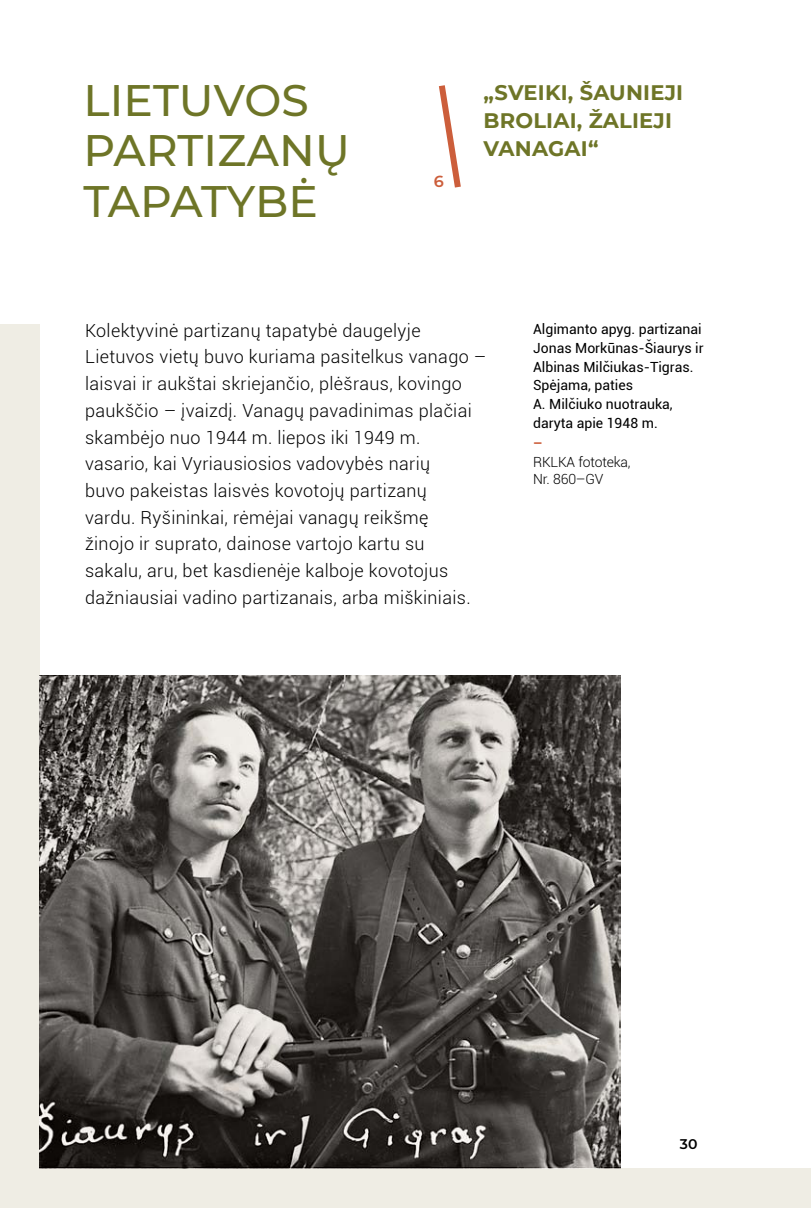
<style>
.page{position:relative;width:811px;height:1208px;background:#fff}
.page>*{position:absolute;margin:0;border:0;box-sizing:border-box;transform-origin:0 0}
.t1{font:500 44px/50.6px "Montserrat";letter-spacing:.005em;color:#6e7527}
.t2{font:700 21px/28px "Montserrat";letter-spacing:.01em;color:#6e7527}
.t3{font:300 18px/26.6px "Roboto";letter-spacing:.02em;color:#000}
.t4{font:600 16px "Montserrat";color:#cc5e3b}
.t5{font:14px/18.8px "Roboto";color:#000}
.t6{font:300 14px/16.8px "Roboto";letter-spacing:-.01em;color:#000}
.t7{font:600 14px "Montserrat";color:#000}
.t8{font:700 14px "Roboto";color:#cc5e3b}
</style>
<div class="page">
<div style="left:0;top:1168px;width:811px;height:40px;background:#efede4"></div>
<div style="left:0;top:0;width:40px;height:1208px;background:#efede4"></div>
<div style="left:0;top:0;width:811px;height:323px;background:#fff"></div>
<svg style="left:438px;top:85px;width:23px;height:103px"></svg>
<img style="left:40px;top:676px;width:580px;height:492px">
<h1 class="t1" style="left:83px;top:73px;width:268px">LIETUVOS<br>PARTIZANŲ<br>TAPATYBĖ</h1>
<p class="t2" style="left:483px;top:77px;width:201px">„SVEIKI, ŠAUNIEJI<br>BROLIAI, ŽALIEJI<br>VANAGAI“</p>
<p class="t4" style="left:434px;top:170px;width:12px">6</p>
<p class="t3" style="left:85px;top:316px;width:403px">Kolektyvinė partizanų tapatybė daugelyje Lietuvos vietų buvo kuriama pasitelkus vanago – laisvai ir aukštai skriejančio, plėšraus, kovingo paukščio – įvaizdį. Vanagų pavadinimas plačiai skambėjo nuo 1944 m. liepos iki 1949 m. vasario, kai Vyriausiosios vadovybės narių<br>buvo pakeistas laisvės kovotojų partizanų<br>vardu. Ryšininkai, rėmėjai vanagų reikšmę<br>žinojo ir suprato, dainose vartojo kartu su<br>sakalu, aru, bet kasdienėje kalboje kovotojus dažniausiai vadino partizanais, arba miškiniais.</p>
<p class="t5" style="left:533px;top:319px;width:172px">Algimanto apyg. partizanai<br>Jonas Morkūnas-Šiaurys ir<br>Albinas Milčiukas-Tigras.<br>Spėjama, paties<br>A. Milčiuko nuotrauka, daryta apie 1948 m.</p>
<p class="t8" style="left:533px;top:433px;width:11px">–</p>
<p class="t6" style="left:533px;top:453px;width:99px">RKLKA fototeka,<br>Nr. 860–GV</p>
<p class="t7" style="left:680px;top:1134px;width:19px">30</p>
</div>
